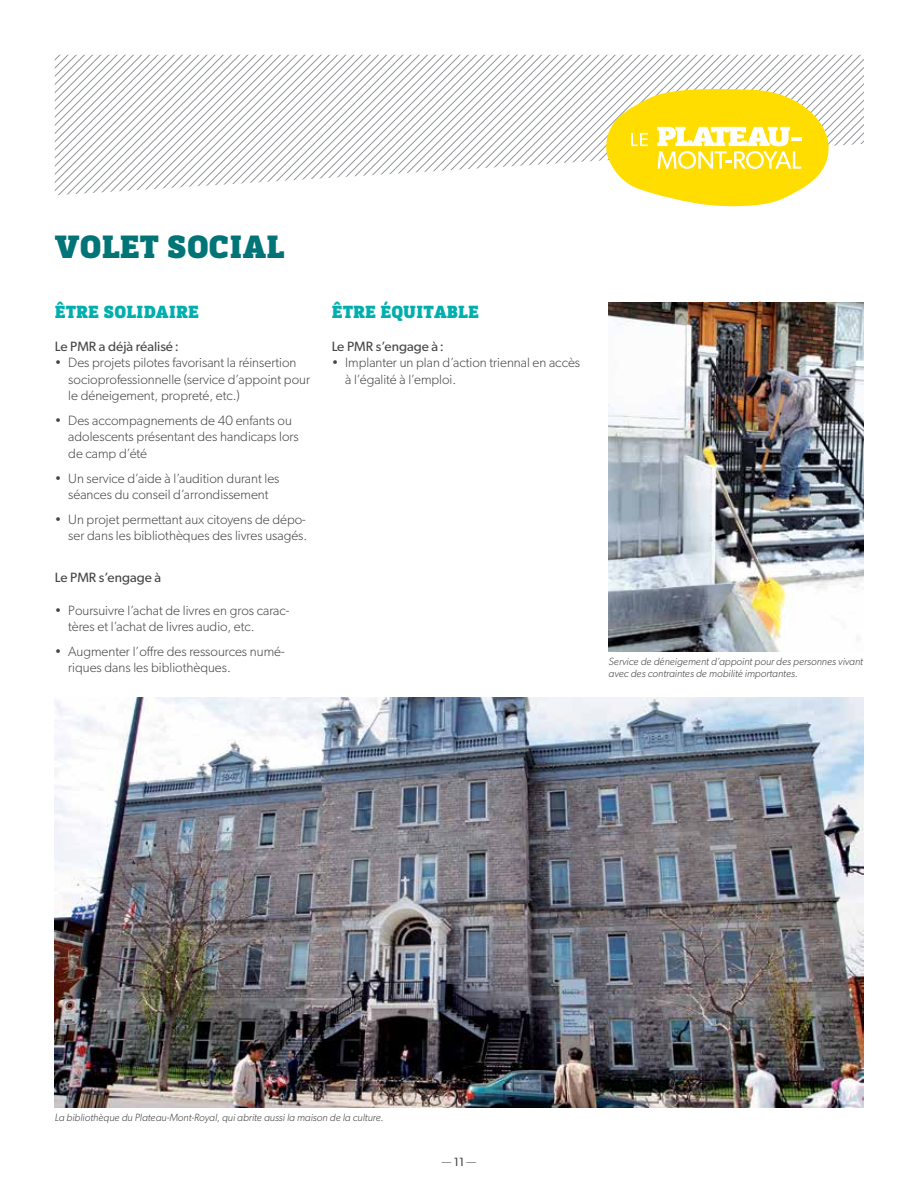
<style>
.page{position:relative;width:918px;height:1188px;background:#fff}
.page>*{position:absolute;margin:0;border:0;box-sizing:border-box;transform-origin:0 0}
.t1{font:900 33px "Kondolar";letter-spacing:.005em;color:#007476}
.t2{font:900 18px "Kondolar";letter-spacing:.005em;color:#00afad}
.t3{font:300 13.5px/16.5px "Gibson";color:#464547}
.t4{font:13.5px "Gibson";color:#464547}
.t5{font:300 12px "Gibson";color:#464547}
.t6{font:italic 300 10.5px/12px "Gibson";color:#464547}
.s1{font-weight:400}
</style>
<div class="page">
<svg style="left:55px;top:55px;width:809px;height:140px"></svg>
<svg style="left:605px;top:88px;width:224px;height:119px"></svg>
<img style="left:608px;top:302px;width:256px;height:349px">
<img style="left:55px;top:698px;width:809px;height:409px">
<h1 class="t1" style="left:55px;top:226px;width:231px">VOLET SOCIAL</h1>
<h2 class="t2" style="left:55px;top:300px;width:146px">ÊTRE SOLIDAIRE</h2>
<p class="t4" style="left:55px;top:338px;width:126px">Le PMR a déjà réalisé:</p>
<p class="t3" style="left:68px;top:354px;width:243px;text-indent:-14px">• Des projets pilotes favorisant la réinsertion socioprofessionnelle (service d’appoint pour le déneigement, propreté, etc.)</p>
<p class="t3" style="left:68px;top:412px;width:232px;text-indent:-14px">• Des accompagnements de 40 enfants ou adolescents présentant des handicaps lors de camp d’été</p>
<p class="t3" style="left:55px;top:470px;width:226px;text-align:center">• Un service d’aide à l’audition durant les séances du conseil d’arrondissement</p>
<p class="t3" style="left:55px;top:511px;width:254px;text-align:right">• Un projet permettant aux citoyens de dépo&shy;ser dans les bibliothèques des livres usagés.</p>
<p class="t4" style="left:55px;top:569px;width:108px">Le PMR s’engage à</p>
<p class="t3" style="left:68px;top:602px;width:223px;text-indent:-14px">• Poursuivre l’achat de livres en gros carac&shy;tères et l’achat de livres audio, etc.</p>
<p class="t3" style="left:68px;top:643px;width:218px;text-indent:-14px">• Augmenter l’offre des ressources numé&shy;riques dans les bibliothèques.</p>
<h2 class="t2" style="left:332px;top:300px;width:149px">ÊTRE ÉQUITABLE</h2>
<p class="t4" style="left:332px;top:338px;width:114px">Le PMR s’engage à :</p>
<p class="t3" style="left:345px;top:354px;width:236px;text-indent:-14px">• Implanter un plan d’action triennal en accès à l’égalité à l’emploi.</p>
<p class="t6" style="left:609px;top:655px;width:256px">Service de déneigement d’appoint pour des personnes vivant avec des contraintes de mobilité importantes.</p>
<p class="t6" style="left:55px;top:1111px;width:330px">La bibliothèque du Plateau-Mont-Royal, qui abrite aussi la maison de la culture.</p>
<p class="t5" style="left:442px;top:1154px;width:36px">— <span class="s1">11</span> —</p>
</div>
